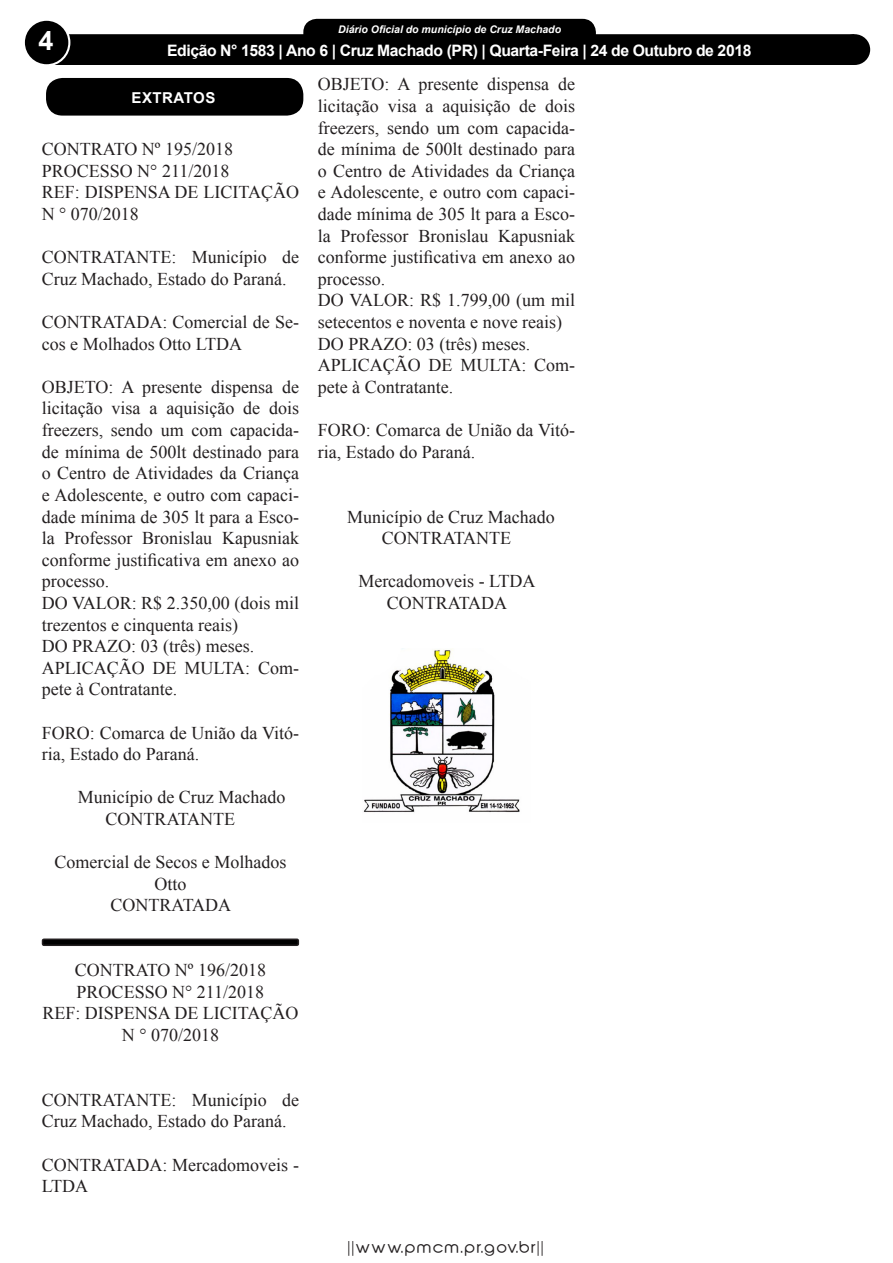
<style>
.page{position:relative;width:893px;height:1263px;background:#fff}
.page>*{position:absolute;margin:0;border:0;box-sizing:border-box;transform-origin:0 0}
.t1{font:700 27px "Arial";color:#fff}
.t2{font:18px/21.6px "Times New Roman";color:#231f20}
.t3{font:700 15.75px "Arial";letter-spacing:-.025em;color:#fff}
.t4{font:700 15px "Arial";color:#fff}
.t5{font:15px "Abeatby Kai";letter-spacing:.1em;color:#231f20;scale:1.06 1}
.t6{font:700 15px "Arial";letter-spacing:.035em;color:#fff}
.t7{font:italic 700 10.5px "Arial";color:#fff}
</style>
<div class="page">
<div style="left:305px;top:20px;width:289px;height:28px;background:#000;border-radius:12px"></div>
<div style="left:303px;top:19px;width:293px;height:31px;border:3px solid #000;border-radius:12px"></div>
<div style="left:39px;top:34px;width:815px;height:31px;background:#000;border:2px solid #000"></div>
<div style="left:24px;top:20px;width:45px;height:45px;background:#000;border-radius:50%"></div>
<div style="left:23px;top:19px;width:47px;height:47px;border:2px solid #fff;border-radius:50%"></div>
<div style="left:840px;top:35px;width:29px;height:29px;background:#000;border-radius:50%"></div>
<div style="left:839px;top:34px;width:31px;height:31px;border:2px solid #000;border-radius:50%"></div>
<div style="left:88px;top:39px;width:676px;height:26px;background:#000"></div>
<div style="left:46px;top:78px;width:257px;height:38px;background:#000;border-radius:16px"></div>
<div style="left:43px;top:939px;width:255px;height:6px;background:#000;border-radius:2px"></div>
<div style="left:42px;top:938px;width:257px;height:8px;border:2px solid #231f20;border-radius:2px"></div>
<img style="left:363px;top:648px;width:157px;height:165px">
<h1 class="t1" style="left:38px;top:21px;width:17px">4</h1>
<p class="t7" style="left:338px;top:22px;width:224px">Diário Oficial do município de Cruz Machado</p>
<p class="t4" style="left:205px;top:40px;width:491px">Edição 1145 - Cruz Machado (PR) - Terça-Feira - 3 de Janeiro de 2017</p>
<p class="t3" style="left:167px;top:39px;width:586px">Edição N° 1583 | Ano 6 | Cruz Machado (PR) | Quarta-Feira | 24 de Outubro de 2018</p>
<p class="t6" style="left:132px;top:87px;width:85px">EXTRATOS</p>
<p class="t2" style="left:42px;top:138px;width:193px">CONTRATO Nº 195/2018</p>
<p class="t2" style="left:42px;top:159px;width:189px">PROCESSO N° 211/2018</p>
<p class="t2" style="left:42px;top:181px;width:259px">REF: DISPENSA DE LICITAÇÃO<br>N ° 070/2018</p>
<p class="t2" style="left:42px;top:246px;width:259px">CONTRATANTE: Município de<br>Cruz Machado, Estado do Paraná.</p>
<p class="t2" style="left:42px;top:311px;width:259px">CONTRATADA: Comercial de Se&shy;cos e Molhados Otto LTDA</p>
<p class="t2" style="left:42px;top:375px;width:259px;text-align:justify">OBJETO: A presente dispensa de licitação visa a aquisição de dois freezers, sendo um com capacida&shy;de mínima de 500lt destinado para o Centro de Atividades da Criança e Adolescente, e outro com capaci&shy;dade mínima de 305 lt para a Esco&shy;la Professor Bronislau Kapusniak conforme justificativa em anexo ao processo.</p>
<p class="t2" style="left:42px;top:591px;width:259px">DO VALOR: R$ 2.350,00 (dois mil trezentos e cinquenta reais)</p>
<p class="t2" style="left:42px;top:635px;width:214px">DO PRAZO: 03 (três) meses.</p>
<p class="t2" style="left:42px;top:656px;width:259px">APLICAÇÃO DE MULTA: Com&shy;pete à Contratante.</p>
<p class="t2" style="left:42px;top:721px;width:259px">FORO: Comarca de União da Vitó&shy;ria, Estado do Paraná.</p>
<p class="t2" style="left:78px;top:786px;width:209px">Município de Cruz Machado</p>
<p class="t2" style="left:106px;top:807px;width:131px">CONTRATANTE</p>
<p class="t2" style="left:54px;top:851px;width:233px;text-align:center">Comercial de Secos e Molhados<br>Otto</p>
<p class="t2" style="left:111px;top:894px;width:122px">CONTRATADA</p>
<p class="t2" style="left:318px;top:73px;width:259px;text-align:justify">OBJETO: A presente dispensa de licitação visa a aquisição de dois freezers, sendo um com capacida&shy;de mínima de 500lt destinado para o Centro de Atividades da Criança e Adolescente, e outro com capaci&shy;dade mínima de 305 lt para a Esco&shy;la Professor Bronislau Kapusniak conforme justificativa em anexo ao processo.</p>
<p class="t2" style="left:318px;top:289px;width:259px">DO VALOR: R$ 1.799,00 (um mil setecentos e noventa e nove reais)</p>
<p class="t2" style="left:318px;top:332px;width:214px">DO PRAZO: 03 (três) meses.</p>
<p class="t2" style="left:318px;top:354px;width:259px">APLICAÇÃO DE MULTA: Com&shy;pete à Contratante.</p>
<p class="t2" style="left:318px;top:419px;width:259px">FORO: Comarca de União da Vitó&shy;ria, Estado do Paraná.</p>
<p class="t2" style="left:347px;top:505px;width:209px">Município de Cruz Machado</p>
<p class="t2" style="left:382px;top:527px;width:131px">CONTRATANTE</p>
<p class="t2" style="left:358px;top:570px;width:179px">Mercadomoveis - LTDA</p>
<p class="t2" style="left:387px;top:591px;width:122px">CONTRATADA</p>
<p class="t2" style="left:75px;top:959px;width:193px">CONTRATO Nº 196/2018</p>
<p class="t2" style="left:77px;top:980px;width:189px">PROCESSO N° 211/2018</p>
<p class="t2" style="left:42px;top:1002px;width:258px;text-align:center">REF: DISPENSA DE LICITAÇÃO<br>N ° 070/2018</p>
<p class="t2" style="left:42px;top:1088px;width:259px">CONTRATANTE: Município de<br>Cruz Machado, Estado do Paraná.</p>
<p class="t2" style="left:42px;top:1153px;width:259px">CONTRATADA: Mercadomoveis -<br>LTDA</p>
<p class="t5" style="left:349px;top:1241px;width:186px">||www.pmcm.pr.gov.br||</p>
</div>
